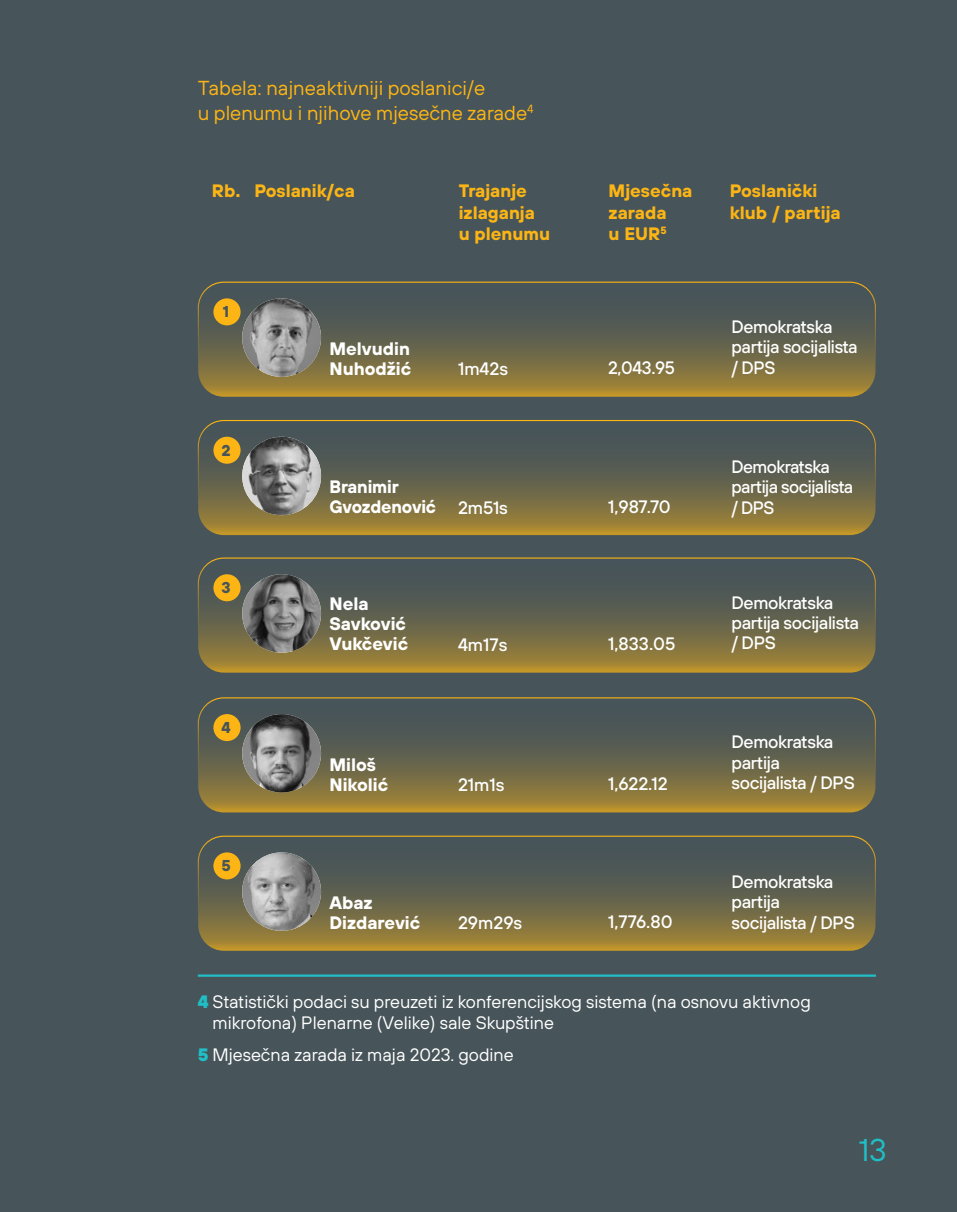
<style>
.page{position:relative;width:957px;height:1212px;background:#475459}
.page>*{position:absolute;margin:0;border:0;box-sizing:border-box;transform-origin:0 0}
.t1{font:31.5px "TT Hoves";color:#20bec6}
.t2{font:20.25px/24.8px "TT Hoves";color:#fcb514}
.t3{font:500 18px/20.2px "TT Hoves";letter-spacing:-.02em;color:#fff}
.t4{font:18px/21.6px "TT Hoves";color:#fff}
.t5{font:700 18px/20.2px "TT Hoves";color:#fff}
.t6{font:700 18px/21.6px "TT Hoves";color:#fcb514}
.t7{font:700 15.75px "TT Hoves";color:#475459}
.s1{font-weight:500}
.s2{font-weight:800;color:#20bec6}
</style>
<div class="page">
<hr style="left:198px;top:974px;width:678px;height:3px;background:#20bec6">
<svg style="left:198px;top:282px;width:677px;height:115px"></svg>
<div style="left:198px;top:282px;width:678px;height:115px;border:1px solid #fcb514;border-radius:26px"></div>
<img style="left:242px;top:298px;width:79px;height:79px">
<div style="left:213px;top:298px;width:28px;height:27px;background:#fcb514;border-radius:50%"></div>
<svg style="left:198px;top:420px;width:677px;height:115px"></svg>
<div style="left:198px;top:420px;width:678px;height:115px;border:1px solid #fcb514;border-radius:26px"></div>
<img style="left:242px;top:437px;width:79px;height:78px">
<div style="left:213px;top:437px;width:28px;height:27px;background:#fcb514;border-radius:50%"></div>
<svg style="left:198px;top:558px;width:677px;height:115px"></svg>
<div style="left:198px;top:557px;width:678px;height:116px;border:1px solid #fcb514;border-radius:26px"></div>
<img style="left:242px;top:574px;width:79px;height:79px">
<div style="left:213px;top:574px;width:28px;height:27px;background:#fcb514;border-radius:50%"></div>
<svg style="left:198px;top:698px;width:677px;height:114px"></svg>
<div style="left:198px;top:697px;width:678px;height:116px;border:1px solid #fcb514;border-radius:26px"></div>
<img style="left:242px;top:714px;width:79px;height:78px">
<div style="left:213px;top:714px;width:28px;height:27px;background:#fcb514;border-radius:50%"></div>
<svg style="left:198px;top:836px;width:677px;height:115px"></svg>
<div style="left:198px;top:836px;width:678px;height:115px;border:1px solid #fcb514;border-radius:26px"></div>
<img style="left:242px;top:852px;width:79px;height:79px">
<div style="left:213px;top:852px;width:28px;height:27px;background:#fcb514;border-radius:50%"></div>
<p class="t2" style="left:198px;top:75px;width:337px">Tabela: najneaktivniji poslanici/e<br>u plenumu i njihove mjesečne zarade<sup>4</sup></p>
<p class="t6" style="left:212px;top:179px;width:145px">Rb. Poslanik/ca</p>
<p class="t6" style="left:459px;top:179px;width:93px">Trajanje izlaganja u plenumu</p>
<p class="t6" style="left:608px;top:179px;width:85px">Mjesečna zarada<br>u EUR<sup>5</sup></p>
<p class="t6" style="left:730px;top:179px;width:112px">Poslanički klub / partija</p>
<p class="t7" style="left:223px;top:301px;width:8px">1</p>
<p class="t7" style="left:221px;top:439px;width:11px">2</p>
<p class="t7" style="left:221px;top:577px;width:11px">3</p>
<p class="t7" style="left:221px;top:717px;width:11px">4</p>
<p class="t7" style="left:221px;top:855px;width:11px">5</p>
<p class="t5" style="left:329px;top:338px;width:83px">Melvudin<br>Nuhodžić</p>
<p class="t3" style="left:458px;top:358px;width:52px">1m42s</p>
<p class="t3" style="left:608px;top:357px;width:68px">2,043.95</p>
<p class="t5" style="left:329px;top:476px;width:180px">Branimir<br>Gvozdenović <span class="s1">2m51s</span></p>
<p class="t3" style="left:608px;top:496px;width:64px">1,987.70</p>
<p class="t5" style="left:329px;top:593px;width:80px">Nela<br>Savković<br>Vukčević</p>
<p class="t3" style="left:458px;top:634px;width:51px">4m17s</p>
<p class="t3" style="left:608px;top:633px;width:69px">1,833.05</p>
<p class="t5" style="left:329px;top:753px;width:60px">Miloš<br>Nikolić</p>
<p class="t3" style="left:458px;top:774px;width:48px">21m1s</p>
<p class="t3" style="left:608px;top:773px;width:61px">1,622.12</p>
<p class="t5" style="left:329px;top:892px;width:92px">Abaz<br>Dizdarević</p>
<p class="t3" style="left:458px;top:912px;width:66px">29m29s</p>
<p class="t3" style="left:608px;top:911px;width:66px">1,776.80</p>
<p class="t3" style="left:731px;top:316px;width:128px">Demokratska partija socijalista / DPS</p>
<p class="t3" style="left:731px;top:456px;width:123px">Demokratska partija socijalista / DPS</p>
<p class="t3" style="left:731px;top:592px;width:129px">Demokratska partija socijalista / DPS</p>
<p class="t3" style="left:731px;top:731px;width:125px">Demokratska partija socijalista / DPS</p>
<p class="t3" style="left:731px;top:871px;width:125px">Demokratska partija socijalista / DPS</p>
<p class="t4" style="left:213px;top:990px;width:599px;text-indent:-15px"><span class="s2">4</span> Statistički podaci su preuzeti iz konferencijskog sistema (na osnovu aktivnog mikrofona) Plenarne (Velike) sale Skupštine</p>
<p class="t4" style="left:198px;top:1044px;width:317px"><span class="s2">5</span> Mjesečna zarada iz maja 2023. godine</p>
<h1 class="t1" style="left:859px;top:1130px;width:29px">13</h1>
</div>
